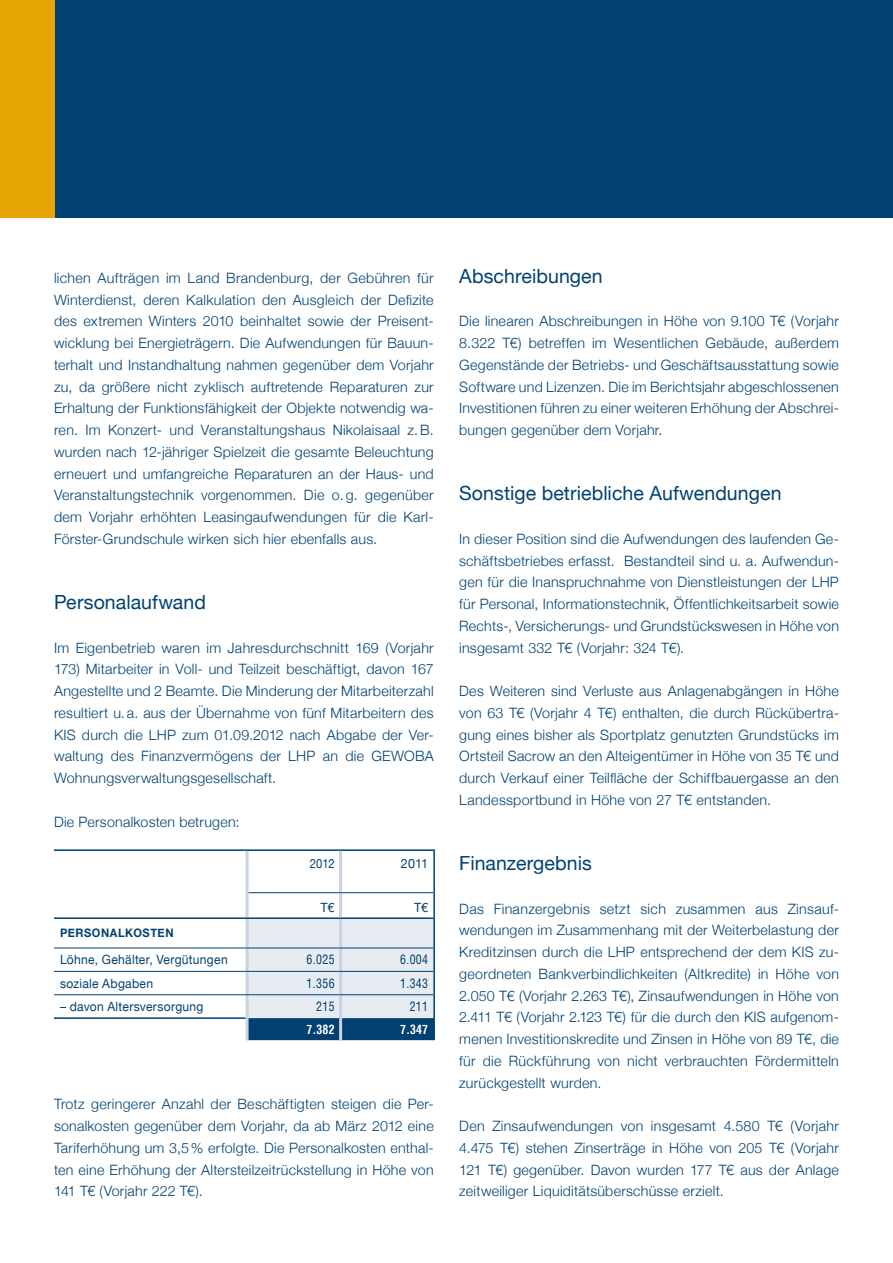
<style>
.page{position:relative;width:893px;height:1263px;background:#fff}
.page>*{position:absolute;margin:0;border:0;box-sizing:border-box;transform-origin:0 0}
.t1{font:19.5px "Helvetica Neue";letter-spacing:.005em;color:#004171}
.t2{font:300 14.25px/21.8px "Helvetica Neue";letter-spacing:.015em;color:#004171;text-align:justify}
.t3{font:12.75px "Helvetica Neue";letter-spacing:.015em;color:#004171;scale:.95 1}
.t4{font:condensed 12.75px "Helvetica LT";letter-spacing:.03em;color:#004171;scale:.93 1}
.t5{font:12.75px "Helvetica Neue";letter-spacing:.015em;color:#004171}
.t6{font:12.75px "Helvetica Neue";letter-spacing:.015em;color:#004171;scale:.88 1}
.t7{font:700 condensed 12.6px "Helvetica LT";letter-spacing:.01em;color:#fff;scale:.94 1}
.t8{font:700 11.7px "Helvetica Neue";letter-spacing:.05em;color:#004171;scale:.95 1}
</style>
<div class="page">
<div style="left:54px;top:0;width:839px;height:218px;background:#004171"></div>
<div style="left:0;top:0;width:54px;height:217px;background:#e6a500"></div>
<svg style="left:249px;top:919px;width:184px;height:121px;background:#bacad9"></svg>
<hr style="left:246px;top:919px;width:3px;height:29px;background:#cad3e2">
<hr style="left:246px;top:948px;width:3px;height:23px;background:#cad3e2">
<hr style="left:246px;top:971px;width:3px;height:23px;background:#cad3e2">
<hr style="left:246px;top:995px;width:3px;height:23px;background:#cad3e2">
<hr style="left:246px;top:851px;width:3px;height:42px;background:#cad3e2">
<hr style="left:246px;top:893px;width:3px;height:24px;background:#cad3e2">
<hr style="left:246px;top:1018px;width:3px;height:22px;background:#cad3e2">
<hr style="left:339px;top:851px;width:3px;height:41px;background:#cad3e2">
<hr style="left:339px;top:893px;width:3px;height:24px;background:#cad3e2">
<hr style="left:339px;top:919px;width:3px;height:29px;background:#cad3e2">
<hr style="left:339px;top:948px;width:3px;height:23px;background:#cad3e2">
<hr style="left:339px;top:971px;width:3px;height:23px;background:#cad3e2">
<hr style="left:339px;top:995px;width:3px;height:23px;background:#cad3e2">
<hr style="left:339px;top:1018px;width:3px;height:22px;background:#cad3e2">
<hr style="left:54px;top:849px;width:193px;height:2px;background:#004171">
<hr style="left:247px;top:849px;width:94px;height:2px;background:#004171">
<hr style="left:341px;top:849px;width:94px;height:2px;background:#004171">
<hr style="left:433px;top:851px;width:2px;height:42px;background:#004171">
<hr style="left:433px;top:893px;width:2px;height:24px;background:#004171">
<hr style="left:54px;top:917px;width:193px;height:2px;background:#004171">
<hr style="left:247px;top:917px;width:94px;height:2px;background:#004171">
<hr style="left:341px;top:917px;width:94px;height:2px;background:#004171">
<hr style="left:433px;top:919px;width:2px;height:29px;background:#004171">
<hr style="left:433px;top:948px;width:2px;height:23px;background:#004171">
<hr style="left:433px;top:971px;width:2px;height:24px;background:#004171">
<hr style="left:433px;top:995px;width:2px;height:23px;background:#004171">
<hr style="left:54px;top:1017px;width:192px;height:2px;background:#004171">
<hr style="left:433px;top:1018px;width:2px;height:22px;background:#004171">
<hr style="left:249px;top:892px;width:92px;height:1px;background:#004171">
<hr style="left:341px;top:892px;width:92px;height:1px;background:#004171">
<hr style="left:54px;top:948px;width:193px;height:1px;background:#004171">
<hr style="left:247px;top:948px;width:94px;height:1px;background:#004171">
<hr style="left:341px;top:948px;width:92px;height:1px;background:#004171">
<hr style="left:54px;top:971px;width:193px;height:1px;background:#004171">
<hr style="left:247px;top:971px;width:94px;height:1px;background:#004171">
<hr style="left:341px;top:971px;width:92px;height:1px;background:#004171">
<hr style="left:54px;top:994px;width:193px;height:1px;background:#004171">
<hr style="left:247px;top:994px;width:94px;height:1px;background:#004171">
<hr style="left:341px;top:994px;width:92px;height:1px;background:#004171">
<p class="t2" style="left:54px;top:267px;width:381px">lichen Aufträgen im Land Brandenburg, der Gebühren für Winterdienst, deren Kalkulation den Ausgleich der Defizite des extremen Winters 2010 beinhaltet sowie der Preisent&shy;wicklung bei Energieträgern. Die Aufwendungen für Bauun&shy;terhalt und Instandhaltung nahmen gegenüber dem Vorjahr zu, da größere nicht zyklisch auftretende Reparaturen zur Erhaltung der Funktionsfähigkeit der Objekte notwendig wa&shy;ren. Im Konzert- und Veranstaltungshaus Nikolaisaal z.B. wurden nach 12-jähriger Spielzeit die gesamte Beleuchtung erneuert und umfangreiche Reparaturen an der Haus- und Veranstaltungstechnik vorgenommen. Die o. g. gegenüber dem Vorjahr erhöhten Leasingaufwendungen für die Karl-Förster-Grundschule wirken sich hier ebenfalls aus.</p>
<h1 class="t1" style="left:54px;top:590px;width:154px">Personalaufwand</h1>
<p class="t2" style="left:54px;top:636px;width:381px">Im Eigenbetrieb waren im Jahresdurchschnitt 169 (Vorjahr 173) Mitarbeiter in Voll- und Teilzeit beschäftigt, davon 167<br>Angestellte und 2 Beamte. Die Minderung der Mitarbeiterzahl resultiert u. a. aus der Übernahme von fünf Mitarbeitern des KIS durch die LHP zum 01.09.2012 nach Abgabe der Ver&shy;waltung des Finanzvermögens der LHP an die GEWOBA Wohnungsverwaltungsgesellschaft.</p>
<p class="t2" style="left:54px;top:810px;width:187px">Die Personalkosten betrugen:</p>
<p class="t6" style="left:310px;top:856px;width:29px">2012</p>
<p class="t5" style="left:401px;top:856px;width:29px">2011</p>
<p class="t5" style="left:321px;top:899px;width:16px">T€</p>
<p class="t5" style="left:414px;top:899px;width:16px">T€</p>
<p class="t8" style="left:60px;top:926px;width:121px">PERSO NALKOSTEN</p>
<p class="t3" style="left:60px;top:952px;width:178px">Löhne, Gehälter, Vergütungen</p>
<p class="t4" style="left:306px;top:952px;width:32px">6.025</p>
<p class="t4" style="left:400px;top:952px;width:32px">6.004</p>
<p class="t3" style="left:60px;top:975px;width:100px">soziale Abgaben</p>
<p class="t4" style="left:306px;top:975px;width:32px">1.356</p>
<p class="t4" style="left:400px;top:975px;width:32px">1.343</p>
<p class="t3" style="left:60px;top:999px;width:153px">– davon Altersversorgung</p>
<p class="t4" style="left:316px;top:998px;width:21px">215</p>
<p class="t4" style="left:410px;top:998px;width:21px">211</p>
<p class="t7" style="left:306px;top:1022px;width:31px">7.382</p>
<p class="t7" style="left:400px;top:1022px;width:31px">7.347</p>
<p class="t2" style="left:54px;top:1093px;width:381px;text-align:left">Trotz geringerer Anzahl der Beschäftigten steigen die Per&shy;sonalkosten gegenüber dem Vorjahr, da ab März 2012 eine Tariferhöhung um 3,5% erfolgte. Die Personalkosten enthal&shy;ten eine Erhöhung der Altersteilzeitrückstellung in Höhe von 141 T€ (Vorjahr 222 T€).</p>
<h1 class="t1" style="left:459px;top:264px;width:145px">Abschreibungen</h1>
<p class="t2" style="left:459px;top:310px;width:381px">Die linearen Abschreibungen in Höhe von 9.100 T€ (Vorjahr 8.322 T€) betreffen im Wesentlichen Gebäude, außerdem Gegenstände der Betriebs- und Geschäftsausstattung sowie Software und Lizenzen. Die im Berichtsjahr abgeschlossenen Investitionen führen zu einer weiteren Erhöhung der Abschrei&shy;bungen gegenüber dem Vorjahr.</p>
<h1 class="t1" style="left:459px;top:482px;width:324px">Sonstige betriebliche Aufwendungen</h1>
<p class="t2" style="left:459px;top:528px;width:381px">In dieser Position sind die Aufwendungen des laufenden Ge&shy;schäftsbetriebes erfasst. Bestandteil sind u. a. Aufwendun&shy;gen für die Inanspruchnahme von Dienstleistungen der LHP für Personal, Informationstechnik, Öffentlichkeitsarbeit sowie Rechts-, Versicherungs- und Grundstückswesen in Höhe von insgesamt 332 T€ (Vorjahr: 324 T€).</p>
<p class="t2" style="left:459px;top:680px;width:381px">Des Weiteren sind Verluste aus Anlagenabgängen in Höhe von 63 T€ (Vorjahr 4 T€) enthalten, die durch Rückübertra&shy;gung eines bisher als Sportplatz genutzten Grundstücks im Ortsteil Sacrow an den Alteigentümer in Höhe von 35 T€ und durch Verkauf einer Teilfläche der Schiffbauergasse an den Landessportbund in Höhe von 27 T€ entstanden.</p>
<h1 class="t1" style="left:459px;top:851px;width:134px">Finanzergebnis</h1>
<p class="t2" style="left:459px;top:897px;width:381px;text-align:left">Das Finanzergebnis setzt sich zusammen aus Zinsauf&shy;wendungen im Zusammenhang mit der Weiterbelastung der Kreditzinsen durch die LHP entsprechend der dem KIS zu&shy;geordneten Bankverbindlichkeiten (Altkredite) in Höhe von 2.050 T€ (Vorjahr 2.263 T€), Zinsaufwendungen in Höhe von 2.411 T€ (Vorjahr 2.123 T€) für die durch den KIS aufgenom&shy;menen Investitionskredite und Zinsen in Höhe von 89 T€, die für die Rückführung von nicht verbrauchten Fördermitteln zurückgestellt wurden.</p>
<p class="t2" style="left:459px;top:1115px;width:381px">Den Zinsaufwendungen von insgesamt 4.580 T€ (Vorjahr 4.475 T€) stehen Zinserträge in Höhe von 205 T€ (Vorjahr 121 T€) gegenüber. Davon wurden 177 T€ aus der Anlage zeitweiliger Liquiditätsüberschüsse erzielt.</p>
</div>
